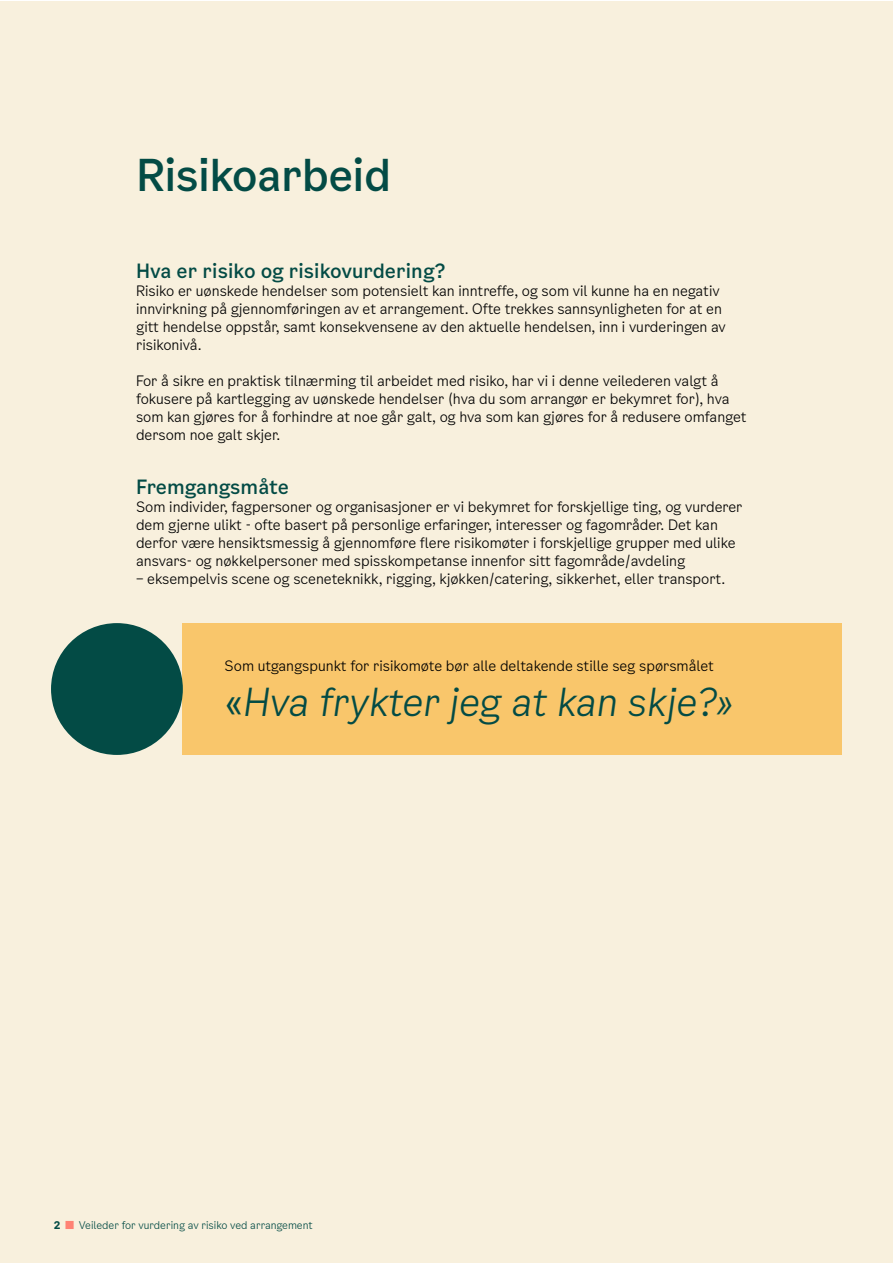
<style>
.page{position:relative;width:893px;height:1263px;background:#fff}
.page>*{position:absolute;margin:0;border:0;box-sizing:border-box;transform-origin:0 0}
.t1{font:500 43.5px "Oslo Sans";letter-spacing:-.02em;color:#034b45}
.t2{font:italic 300 38.25px "Oslo Sans";color:#034b45}
.t3{font:500 19.5px "Oslo Sans";color:#034b45}
.t4{font:300 14.25px/18px "Oslo Sans";color:#000}
.t5{font:300 10.5px "Oslo Sans";color:#034b45}
.s1{font-weight:400;font-style:normal}
.s2{font-weight:700}
.s3{font-weight:700;font-size:22.5px;color:#ff8274}
</style>
<div class="page">
<div style="left:0;top:1px;width:893px;height:1262px;background:#f8f0dd"></div>
<div style="left:183px;top:623px;width:659px;height:132px;background:#f9c66b"></div>
<div style="left:51px;top:623px;width:132px;height:132px;background:#034b45;border-radius:50%"></div>
<h1 class="t1" style="left:136px;top:146px;width:257px">Risikoarbeid</h1>
<h3 class="t3" style="left:136px;top:258px;width:311px">Hva er risiko og risikovurdering?</h3>
<p class="t4" style="left:136px;top:282px;width:591px">Risiko er uønskede hendelser som potensielt kan inntreffe, og som vil kunne ha en negativ innvirkning på gjennomføringen av et arrangement. Ofte trekkes sannsynligheten for at en gitt hendelse oppstår, samt konsekvensene av den aktuelle hendelsen, inn i vurderingen av risikonivå.</p>
<p class="t4" style="left:136px;top:372px;width:612px">For å sikre en praktisk tilnærming til arbeidet med risiko, har vi i denne veilederen valgt å fokusere på kartlegging av uønskede hendelser (hva du som arrangør er bekymret for), hva som kan gjøres for å forhindre at noe går galt, og hva som kan gjøres for å redusere omfanget dersom noe galt skjer.</p>
<h3 class="t3" style="left:136px;top:474px;width:154px">Fremgangsmåte</h3>
<p class="t4" style="left:136px;top:498px;width:608px">Som individer, fagpersoner og organisasjoner er vi bekymret for forskjellige ting, og vurderer dem gjerne ulikt - ofte basert på personlige erfaringer, interesser og fagområder. Det kan derfor være hensiktsmessig å gjennomføre flere risikomøter i forskjellige grupper med ulike ansvars- og nøkkelpersoner med spisskompetanse innenfor sitt fagområde/avdeling</p>
<p class="t4" style="left:136px;top:570px;width:591px">– eksempelvis scene og sceneteknikk, rigging, kjøkken/catering, sikkerhet, eller transport.</p>
<p class="t4" style="left:225px;top:657px;width:491px">Som utgangspunkt for risikomøte bør alle deltakende stille seg spørsmålet</p>
<h2 class="t2" style="left:225px;top:677px;width:511px"><span class="s1">«</span>Hva frykter jeg at kan skje?»</h2>
<p class="t5" style="left:54px;top:1218px;width:261px"><span class="s2">2</span> <span class="s3">▪</span> Veileder for vurdering av risiko ved arrangement</p>
</div>
